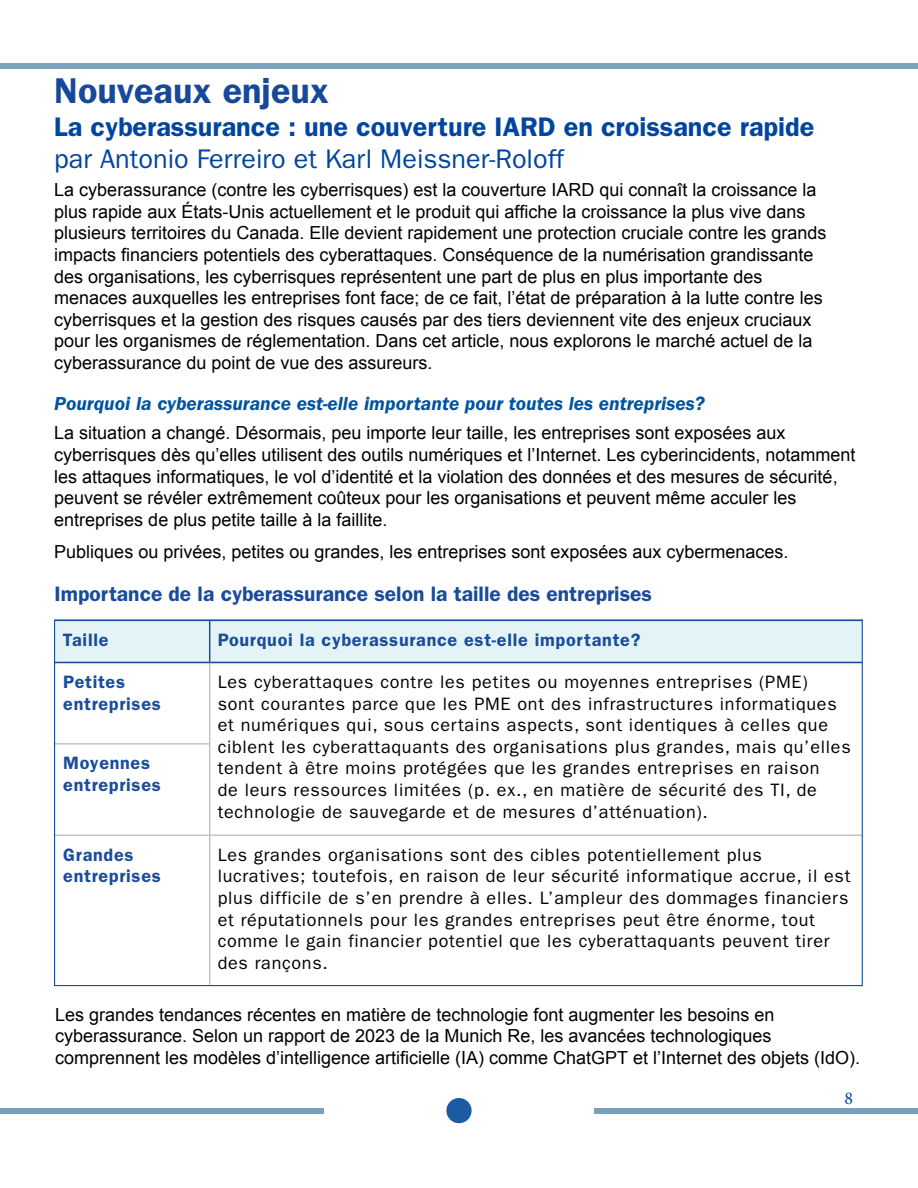
<style>
.page{position:relative;width:918px;height:1188px;background:#fff}
.page>*{position:absolute;margin:0;border:0;box-sizing:border-box;transform-origin:0 0}
.t1{font:600 36px "ITC Franklin Gothic Std";color:#174899}
.t2{font:600 27px "ITC Franklin Gothic Std";color:#00459e}
.t3{font:27px "ITC Franklin Gothic Std";color:#00459e}
.t4{font:600 21px "ITC Franklin Gothic Std";color:#184b9a}
.t5{font:italic 600 19.5px "ITC Franklin Gothic Std";color:#00549e}
.t6{font:18px/21.6px "Arial";color:#000}
.t7{font:18px/21.6px "ITC Franklin Gothic Std";letter-spacing:.04em;color:#000}
.t8{font:600 18px/21.6px "ITC Franklin Gothic Std";letter-spacing:.04em;color:#1b4d9a}
.t9{font:18px "Minion Pro";color:#00459e}
</style>
<div class="page">
<div style="left:0;top:64px;width:918px;height:5px;background:#7da2bd"></div>
<div style="left:0;top:1108px;width:323px;height:6px;background:#7aa1bc"></div>
<div style="left:446px;top:1098px;width:26px;height:25px;background:#1c5ba2;border-radius:50%"></div>
<div style="left:595px;top:1108px;width:323px;height:6px;background:#7aa1bc"></div>
<div style="left:55px;top:621px;width:807px;height:42px;background:#e4f4f6"></div>
<hr style="left:54px;top:619px;width:809px;height:2px;background:#184e9b">
<hr style="left:55px;top:835px;width:807px;height:1px;background:#000">
<hr style="left:54px;top:620px;width:1px;height:366px;background:#184e9b">
<hr style="left:862px;top:619px;width:1px;height:367px;background:#184e9b">
<hr style="left:54px;top:985px;width:809px;height:1px;background:#184e9b">
<hr style="left:55px;top:662px;width:807px;height:1px;background:#1a4d9a">
<hr style="left:209px;top:663px;width:1px;height:171px;background:#000">
<hr style="left:209px;top:836px;width:1px;height:149px;background:#000">
<hr style="left:209px;top:621px;width:1px;height:41px;background:#1a4d9a">
<hr style="left:55px;top:743px;width:154px;height:2px;background:#000">
<h1 class="t1" style="left:54px;top:69px;width:277px">Nouveaux enjeux</h1>
<h2 class="t2" style="left:54px;top:110px;width:762px">La cyberassurance : une couverture IARD en croissance rapide</h2>
<h2 class="t3" style="left:54px;top:143px;width:511px">par Antonio Ferreiro et Karl Meissner-Roloff</h2>
<p class="t6" style="left:54px;top:179px;width:774px">La cyberassurance (contre les cyberrisques) est la couverture IARD qui connaît la croissance la plus rapide aux États-Unis actuellement et le produit qui affiche la croissance la plus vive dans plusieurs territoires du Canada. Elle devient rapidement une protection cruciale contre les grands impacts financiers potentiels des cyberattaques. Conséquence de la numérisation grandissante des organisations, les cyberrisques représentent une part de plus en plus importante des menaces auxquelles les entreprises font face; de ce fait, l’état de préparation à la lutte contre les cyberrisques et la gestion des risques causés par des tiers deviennent vite des enjeux cruciaux pour les organismes de réglementation. Dans cet article, nous explorons le marché actuel de la cyberassurance du point de vue des assureurs.</p>
<p class="t5" style="left:54px;top:393px;width:652px">Pourquoi la cyberassurance est-elle importante pour toutes les entreprises?</p>
<p class="t6" style="left:54px;top:422px;width:803px">La situation a changé. Désormais, peu importe leur taille, les entreprises sont exposées aux cyberrisques dès qu’elles utilisent des outils numériques et l’Internet. Les cyberincidents, notamment les attaques informatiques, le vol d’identité et la violation des données et des mesures de sécurité, peuvent se révéler extrêmement coûteux pour les organisations et peuvent même acculer les entreprises de plus petite taille à la faillite.</p>
<p class="t6" style="left:54px;top:541px;width:736px">Publiques ou privées, petites ou grandes, les entreprises sont exposées aux cybermenaces.</p>
<p class="t4" style="left:55px;top:581px;width:599px">Importance de la cyberassurance selon la taille des entreprises</p>
<p class="t8" style="left:63px;top:629px;width:47px">Taille</p>
<p class="t8" style="left:218px;top:629px;width:424px">Pourquoi la cyberassurance est-elle importante?</p>
<p class="t8" style="left:63px;top:671px;width:99px">Petites entreprises</p>
<p class="t8" style="left:63px;top:752px;width:99px">Moyennes entreprises</p>
<p class="t8" style="left:63px;top:844px;width:99px">Grandes entreprises</p>
<p class="t7" style="left:218px;top:671px;width:635px">Les cyberattaques contre les petites ou moyennes entreprises (PME)<br>sont courantes parce que les PME ont des infrastructures informatiques et numériques qui, sous certains aspects, sont identiques à celles que ciblent les cyberattaquants des organisations plus grandes, mais qu’elles tendent à être moins protégées que les grandes entreprises en raison<br>de leurs ressources limitées (p. ex., en matière de sécurité des TI, de technologie de sauvegarde et de mesures d’atténuation).</p>
<p class="t7" style="left:218px;top:844px;width:634px">Les grandes organisations sont des cibles potentiellement plus lucratives; toutefois, en raison de leur sécurité informatique accrue, il est plus difficile de s’en prendre à elles. L’ampleur des dommages financiers et réputationnels pour les grandes entreprises peut être énorme, tout comme le gain financier potentiel que les cyberattaquants peuvent tirer des rançons.</p>
<p class="t6" style="left:55px;top:1004px;width:807px">Les grandes tendances récentes en matière de technologie font augmenter les besoins en cyberassurance. Selon un rapport de 2023 de la Munich Re, les avancées technologiques comprennent les modèles d’intelligence artificielle (IA) comme ChatGPT et l’Internet des objets (IdO).</p>
<p class="t9" style="left:844px;top:1086px;width:10px">8</p>
</div>
